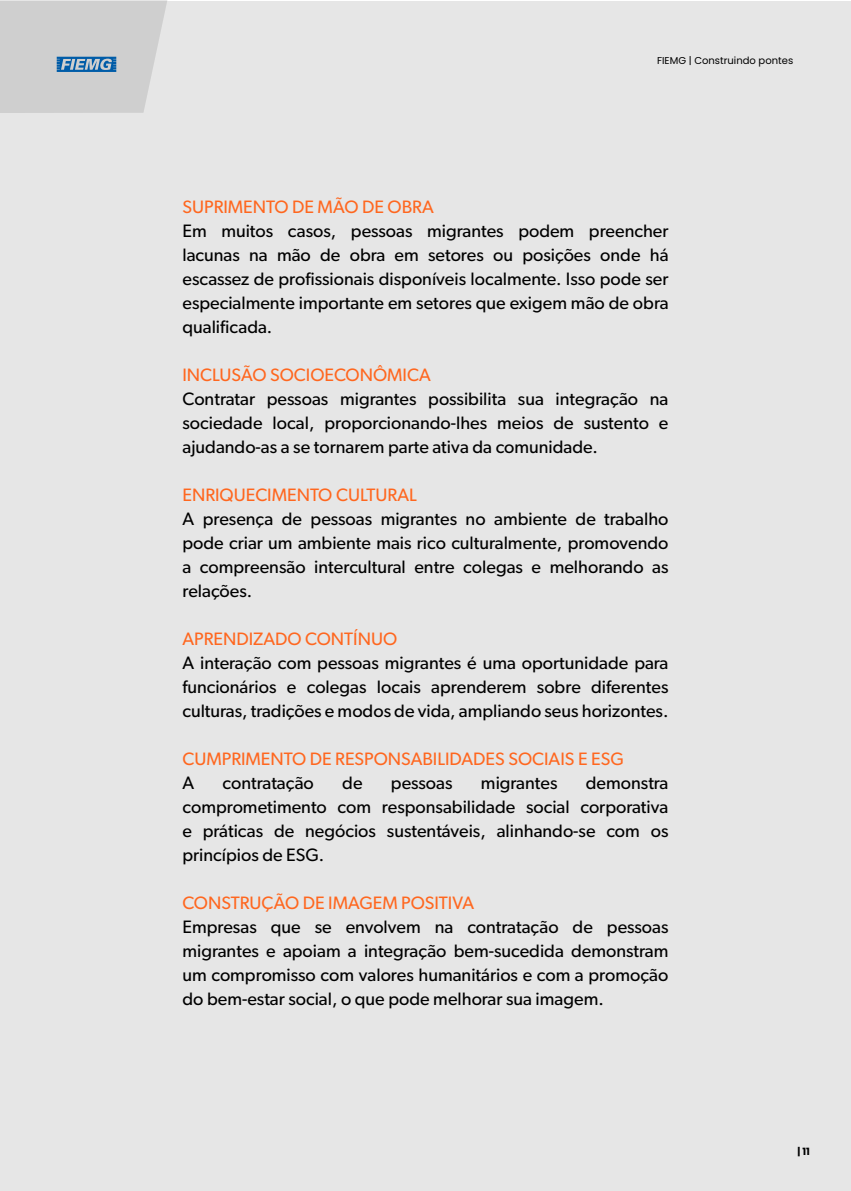
<style>
.page{position:relative;width:851px;height:1191px;background:#fff}
.page>*{position:absolute;margin:0;border:0;box-sizing:border-box;transform-origin:0 0}
.t1{font:18px/24px "Gibson";color:#000;text-align:justify}
.t2{font:18px "Gibson";color:#ff671f}
.t3{font:10px "Poppins";color:#000}
.t4{font:700 10px "Poppins";color:#000}
</style>
<div class="page">
<div style="left:0;top:1px;width:850px;height:1190px;background:#e6e6e6"></div>
<svg style="left:0;top:0;width:167px;height:113px;background:#d0d0d0"></svg>
<svg style="left:57px;top:57px;width:59px;height:15px"></svg>
<p class="t3" style="left:657px;top:55px;width:138px">FIEMG | Construindo pontes</p>
<p class="t2" style="left:182px;top:196px;width:253px">SUPRIMENTO DE MÃO DE OBRA</p>
<p class="t1" style="left:182px;top:218px;width:487px">Em muitos casos, pessoas migrantes podem preencher lacunas na mão de obra em setores ou posições onde há escassez de profissionais disponíveis localmente. Isso pode ser especialmente importante em setores que exigem mão de obra qualificada.</p>
<p class="t2" style="left:182px;top:364px;width:250px">INCLUSÃO SOCIOECONÔMICA</p>
<p class="t1" style="left:182px;top:386px;width:487px">Contratar pessoas migrantes possibilita sua integração na sociedade local, proporcionando-lhes meios de sustento e ajudando-as a se tornarem parte ativa da comunidade.</p>
<p class="t2" style="left:182px;top:484px;width:236px">ENRIQUECIMENTO CULTURAL</p>
<p class="t1" style="left:182px;top:506px;width:487px">A presença de pessoas migrantes no ambiente de trabalho pode criar um ambiente mais rico culturalmente, promovendo a compreensão intercultural entre colegas e melhorando as relações.</p>
<p class="t2" style="left:182px;top:628px;width:216px">APRENDIZADO CONTÍNUO</p>
<p class="t1" style="left:182px;top:650px;width:487px">A interação com pessoas migrantes é uma oportunidade para funcionários e colegas locais aprenderem sobre diferentes culturas, tradições e modos de vida, ampliando seus horizontes.</p>
<p class="t2" style="left:182px;top:748px;width:443px">CUMPRIMENTO DE RESPONSABILIDADES SOCIAIS E ESG</p>
<p class="t1" style="left:182px;top:770px;width:13px">A</p>
<p class="t1" style="left:222px;top:770px;width:93px">contratação</p>
<p class="t1" style="left:342px;top:770px;width:22px">de</p>
<p class="t1" style="left:391px;top:770px;width:63px">pessoas</p>
<p class="t1" style="left:481px;top:770px;width:78px">migrantes</p>
<p class="t1" style="left:182px;top:770px;width:487px;text-indent:403px">demonstra comprometimento com responsabilidade social corporativa e práticas de negócios sustentáveis, alinhando-se com os princípios de ESG.</p>
<p class="t2" style="left:182px;top:892px;width:293px">CONSTRUÇÃO DE IMAGEM POSITIVA</p>
<p class="t1" style="left:182px;top:914px;width:487px">Empresas que se envolvem na contratação de pessoas migrantes e apoiam a integração bem-sucedida demonstram um compromisso com valores humanitários e com a promoção do bem-estar social, o que pode melhorar sua imagem.</p>
<p class="t4" style="left:797px;top:1146px;width:14px">| 11</p>
</div>
